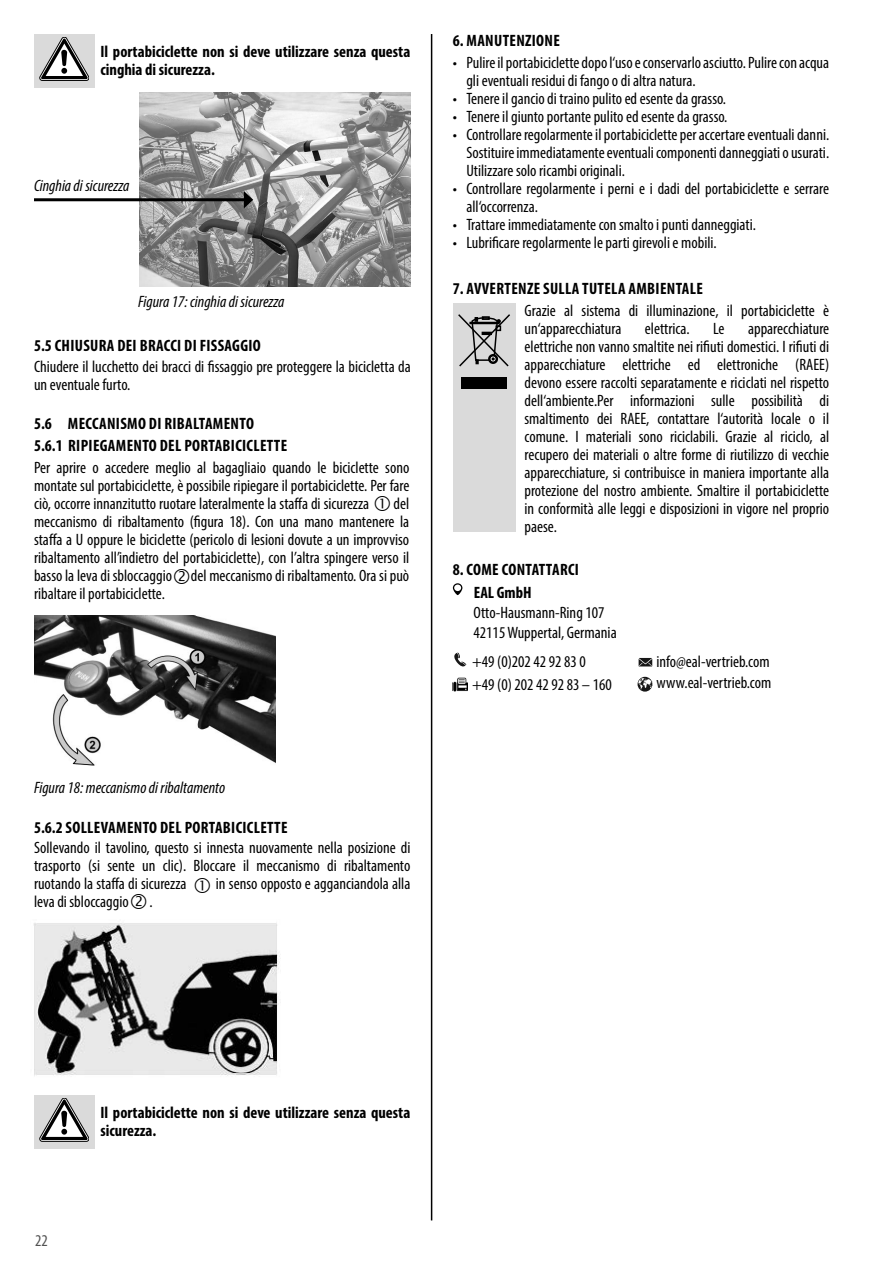
<style>
.page{position:relative;width:893px;height:1263px;background:#fff}
.page>*{position:absolute;margin:0;border:0;box-sizing:border-box;transform-origin:0 0}
.t1{font:condensed 16.5px/18px "Myriad Pro";color:#000}
.t2{font:700 condensed 16.5px "Myriad Pro";letter-spacing:.02em;color:#000}
.t3{font:700 condensed 16.5px/18px "Myriad Pro";color:#000}
.t4{font:italic condensed 16.5px "Myriad Pro";color:#000}
.t5{font:condensed 16.5px "Myriad Pro";color:#515151}
.s1{font-size:16.8px}
</style>
<div class="page">
<hr style="left:431px;top:34px;width:1px;height:1186px;background:#000">
<img style="left:34px;top:616px;width:242px;height:150px">
<img style="left:33px;top:923px;width:247px;height:153px">
<img style="left:139px;top:92px;width:272px;height:194px">
<hr style="left:34px;top:198px;width:213px;height:3px;background:#000">
<svg style="left:244px;top:191px;width:9px;height:17px"></svg>
<div style="left:34px;top:34px;width:61px;height:53px;background:#dadada"></div>
<svg style="left:40px;top:37px;width:49px;height:44px"></svg>
<div style="left:34px;top:1095px;width:61px;height:53px;background:#dadada"></div>
<svg style="left:40px;top:1098px;width:49px;height:43px"></svg>
<svg style="left:637px;top:677px;width:15px;height:15px"></svg>
<svg style="left:639px;top:658px;width:13px;height:8px"></svg>
<svg style="left:454px;top:652px;width:12px;height:14px"></svg>
<svg style="left:453px;top:583px;width:9px;height:12px"></svg>
<img style="left:453px;top:677px;width:15px;height:15px">
<div style="left:453px;top:303px;width:62px;height:229px;background:#dadada"></div>
<svg style="left:458px;top:314px;width:52px;height:53px"></svg>
<div style="left:461px;top:378px;width:45px;height:11px;background:#000"></div>
<p class="t3" style="left:100px;top:42px;width:311px">Il portabiciclette non si deve utilizzare senza questa cinghia di sicurezza.</p>
<p class="t4" style="left:34px;top:175px;width:97px">Cinghia di sicurezza</p>
<p class="t4" style="left:138px;top:292px;width:148px">Figura 17: cinghia di sicurezza</p>
<p class="t2" style="left:34px;top:335px;width:228px">5.5 CHIUSURA DEI BRACCI DI FISSAGGIO</p>
<p class="t1" style="left:34px;top:357px;width:378px">Chiudere il lucchetto dei bracci di fissaggio pre proteggere la bicicletta da un eventuale furto.</p>
<p class="t2" style="left:34px;top:413px;width:222px">5.6 MECCANISMO DI RIBALTAMENTO</p>
<p class="t2" style="left:34px;top:435px;width:255px">5.6.1 RIPIEGAMENTO DEL PORTABICICLETTE</p>
<p class="t1" style="left:34px;top:459px;width:377px;text-align:justify">Per aprire o accedere meglio al bagagliaio quando le biciclette sono montate sul portabiciclette, è possibile ripiegare il portabiciclette. Per fare ciò, occorre innanzitutto ruotare lateralmente la staffa di sicurezza</p>
<p class="t1" style="left:34px;top:495px;width:377px;text-align:justify;text-indent:360px">del meccanismo di ribaltamento (figura 18). Con una mano mantenere la staffa a U oppure le biciclette (pericolo di lesioni dovute a un improvviso ribaltamento all’indietro del portabiciclette), con l’altra spingere verso il basso la leva di sbloccaggio del meccanismo di ribaltamento. Ora si può ribaltare il portabiciclette.</p>
<p class="t4" style="left:34px;top:777px;width:193px">Figura 18: meccanismo di ribaltamento</p>
<p class="t2" style="left:34px;top:817px;width:255px">5.6.2 SOLLEVAMENTO DEL PORTABICICLETTE</p>
<p class="t1" style="left:34px;top:839px;width:378px;text-align:justify">Sollevando il tavolino, questo si innesta nuovamente nella posizione di trasporto (si sente un clic). Bloccare il meccanismo di ribaltamento ruotando la staffa di sicurezza</p>
<p class="t1" style="left:216px;top:875px;width:196px">in senso opposto e agganciandola alla</p>
<p class="t1" style="left:34px;top:893px;width:96px">leva di sbloccaggio</p>
<p class="t1" style="left:150px;top:893px;width:5px">.</p>
<p class="t2" style="left:453px;top:31px;width:109px">6. MANUTENZIONE</p>
<p class="t1" style="left:466px;top:53px;width:364px;text-indent:-13px">• Pulire il portabiciclette dopo l‘uso e conservarlo asciutto. Pulire con acqua gli eventuali residui di fango o di altra natura.</p>
<p class="t1" style="left:453px;top:89px;width:275px">• Tenere il gancio di traino pulito ed esente da grasso.</p>
<p class="t1" style="left:453px;top:107px;width:276px">• Tenere il giunto portante pulito ed esente da grasso.</p>
<p class="t1" style="left:466px;top:125px;width:364px;text-align:justify;text-indent:-13px">• Controllare regolarmente il portabiciclette per accertare eventuali danni.<br>Sostituire immediatamente eventuali componenti danneggiati o usurati.<br>Utilizzare solo ricambi originali.</p>
<p class="t1" style="left:466px;top:179px;width:364px;text-indent:-13px">• Controllare regolarmente i perni e i dadi del portabiciclette e serrare all‘occorrenza.</p>
<p class="t1" style="left:453px;top:215px;width:305px">• Trattare immediatamente con smalto i punti danneggiati.</p>
<p class="t1" style="left:453px;top:233px;width:265px">• Lubrificare regolarmente le parti girevoli e mobili.</p>
<p class="t2" style="left:453px;top:278px;width:252px">7. AVVERTENZE SULLA TUTELA AMBIENTALE</p>
<p class="t1" style="left:524px;top:301px;width:306px">Grazie al sistema di illuminazione, il portabiciclette è un‘apparecchiatura</p>
<p class="t1" style="left:524px;top:319px;width:306px;text-align:justify;text-indent:224px">apparecchiature elettriche non vanno smaltite nei rifiuti domestici. I rifiuti di apparecchiature elettriche ed elettroniche (RAEE) devono essere raccolti separatamente e riciclati nel rispetto dell‘ambiente.Per informazioni sulle possibilità di smaltimento dei RAEE, contattare l‘autorità locale o il comune. I materiali sono riciclabili. Grazie al riciclo, al recupero dei materiali o altre forme di riutilizzo di vecchie apparecchiature, si contribuisce in maniera importante alla protezione del nostro ambiente. Smaltire il portabiciclette in conformità alle leggi e disposizioni in vigore nel proprio paese.</p>
<p class="t1" style="left:645px;top:319px;width:46px">elettrica.</p>
<p class="t1" style="left:713px;top:319px;width:13px">Le</p>
<p class="t2" style="left:453px;top:559px;width:128px">8. COME CONTATTARCI</p>
<p class="t2" style="left:474px;top:582px;width:59px">EAL GmbH</p>
<p class="t1" style="left:474px;top:602px;width:145px;line-height:20.1px">Otto-Hausmann-Ring 107<br>42115 Wuppertal, <span class="s1">Germania</span></p>
<p class="t1" style="left:472px;top:650px;width:141px;line-height:23px">+49 (0)202 42 92 83 0 +49 (0) 202 42 92 83 – 160</p>
<p class="t1" style="left:656px;top:651px;width:116px;line-height:21.3px">info@eal-vertrieb.com www.eal-vertrieb.com</p>
<p class="t5" style="left:35px;top:1231px;width:14px">22</p>
<p class="t3" style="left:100px;top:1103px;width:311px">Il portabiciclette non si deve utilizzare senza questa sicurezza.</p>
</div>
